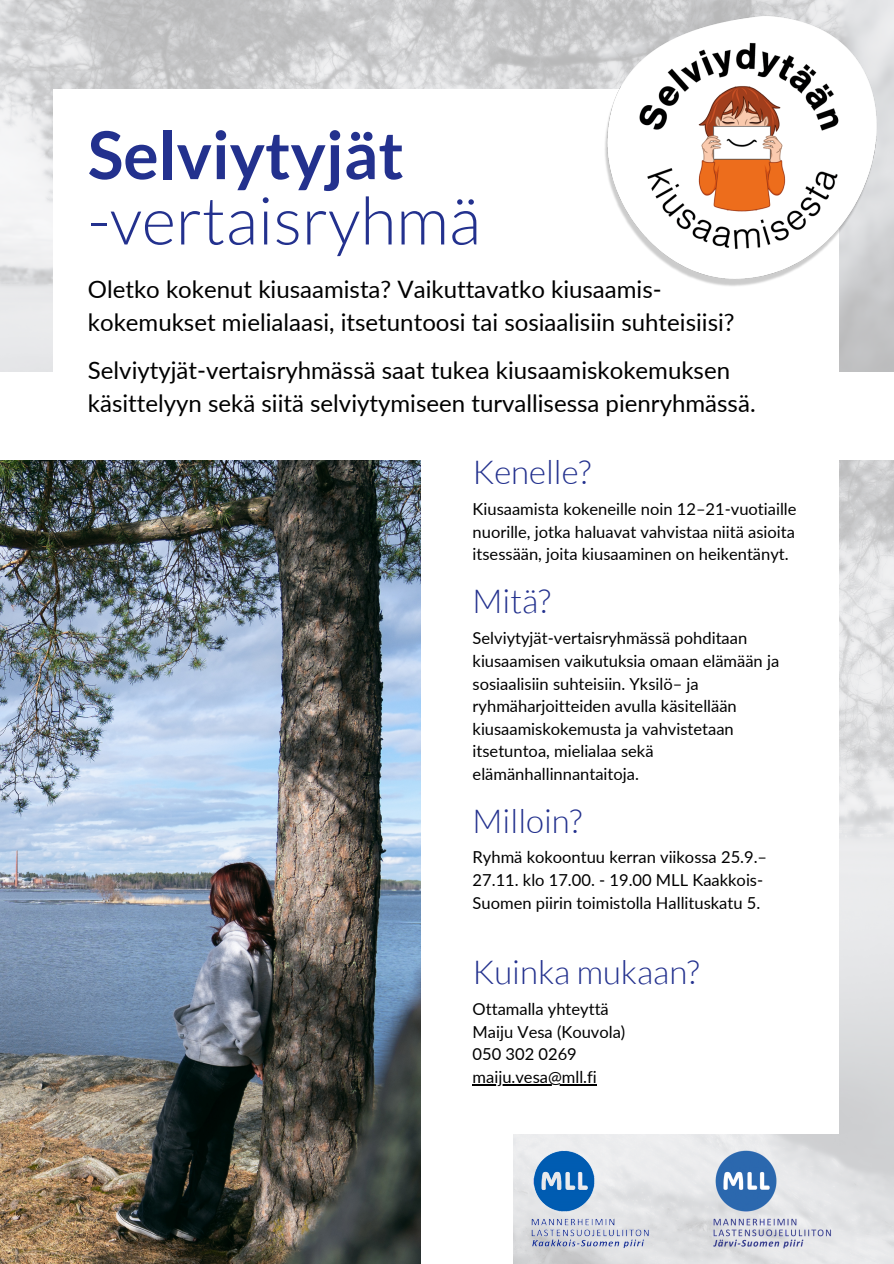
<style>
.page{position:relative;width:894px;height:1264px;background:#fff}
.page>*{position:absolute;margin:0;border:0;box-sizing:border-box;transform-origin:0 0}
.t1{font:300 66px "Lato";color:#23318e}
.t2{font:700 66px "Lato";color:#23318e}
.t3{font:300 33px "Lato";color:#23318e}
.t4{font:24px/32.7px "Lato";color:#000}
.t5{font:16.5px/22.5px "Lato";color:#000}
</style>
<div class="page">
<img style="left:0;top:0;width:893px;height:371px">
<img style="left:666px;top:461px;width:227px;height:802px">
<div style="left:53px;top:89px;width:785px;height:1044px;background:#fff"></div>
<img style="left:0;top:461px;width:420px;height:802px">
<img style="left:599px;top:12px;width:281px;height:280px">
<img style="left:695px;top:1133px;width:152px;height:130px">
<img style="left:513px;top:1134px;width:153px;height:129px">
<hr style="left:472px;top:1084px;width:124px;height:1px;background:#000">
<p class="t2" style="left:88px;top:114px;width:317px">Selviytyjät</p>
<p class="t1" style="left:88px;top:179px;width:394px">-vertaisryhmä</p>
<p class="t4" style="left:88px;top:272px;width:575px">Oletko kokenut kiusaamista? Vaikuttavatko kiusaamis-</p>
<p class="t4" style="left:88px;top:305px;width:648px">kokemukset mielialaasi, itsetuntoosi tai sosiaalisiin suhteisiisi?</p>
<p class="t4" style="left:88px;top:353px;width:669px">Selviytyjät-vertaisryhmässä saat tukea kiusaamiskokemuksen käsittelyyn sekä siitä selviytymiseen turvallisessa pienryhmässä.</p>
<p class="t3" style="left:472px;top:451px;width:120px">Kenelle?</p>
<p class="t5" style="left:472px;top:497px;width:325px;text-align:justify">Kiusaamista kokeneille noin 12–21-vuotiaille nuorille, jotka haluavat vahvistaa niitä asioita itsessään, joita kiusaaminen on heikentänyt.</p>
<p class="t3" style="left:472px;top:580px;width:79px">Mitä?</p>
<p class="t5" style="left:472px;top:626px;width:308px">Selviytyjät-vertaisryhmässä pohditaan kiusaamisen vaikutuksia omaan elämään ja sosiaalisiin suhteisiin. Yksilö– ja ryhmäharjoitteiden avulla käsitellään kiusaamiskokemusta ja vahvistetaan itsetuntoa, mielialaa sekä elämänhallinnantaitoja.</p>
<p class="t3" style="left:472px;top:800px;width:111px">Milloin?</p>
<p class="t5" style="left:472px;top:845px;width:296px">Ryhmä kokoontuu kerran viikossa 25.9.–<br>27.11. klo 17.00. - 19.00 MLL Kaakkois-<br>Suomen piirin toimistolla Hallituskatu 5.</p>
<p class="t3" style="left:472px;top:951px;width:228px">Kuinka mukaan?</p>
<p class="t5" style="left:472px;top:997px;width:138px">Ottamalla yhteyttä</p>
<p class="t5" style="left:472px;top:1020px;width:154px">Maiju Vesa (Kouvola)</p>
<p class="t5" style="left:472px;top:1042px;width:106px">050 302 0269</p>
<p class="t5" style="left:472px;top:1065px;width:126px">maiju.vesa@mll.fi</p>
</div>
